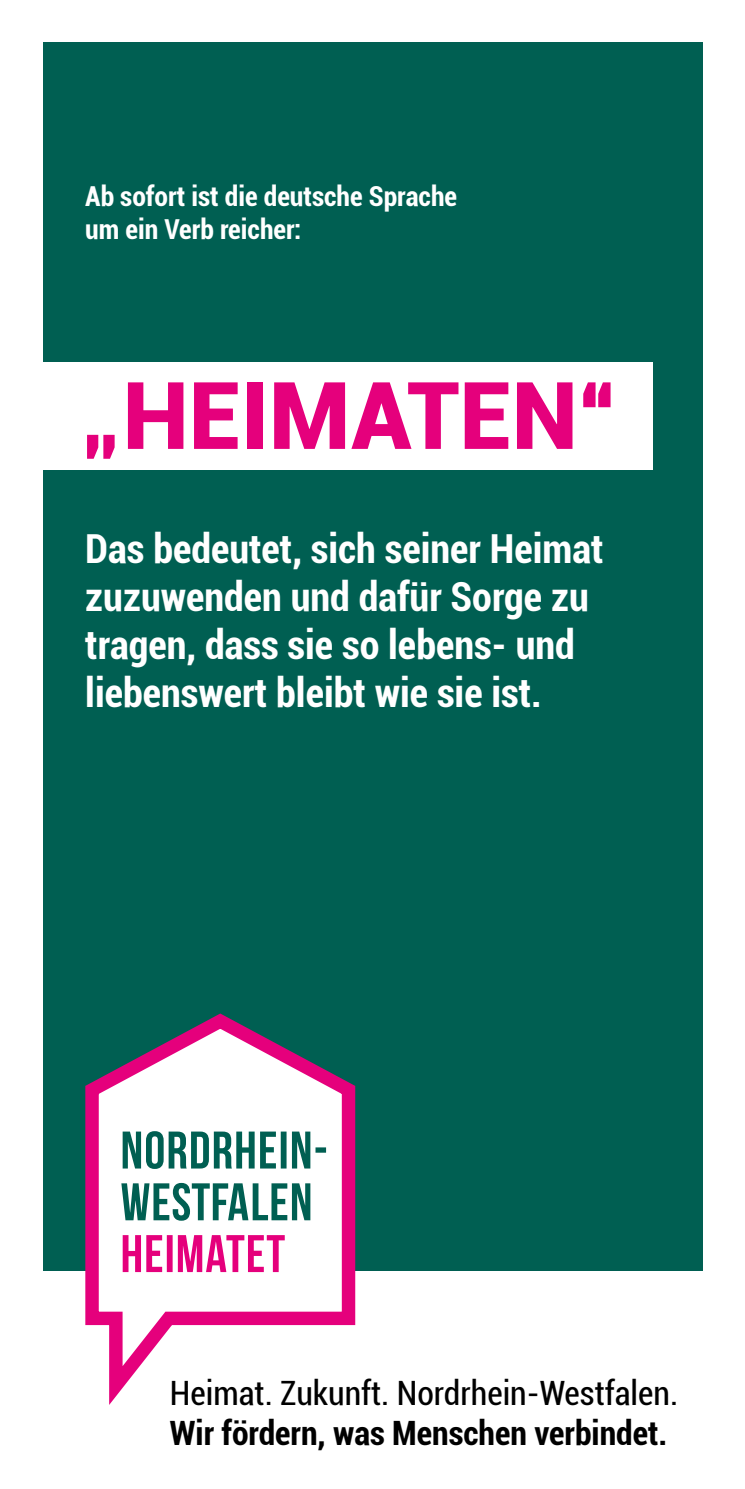
<style>
.page{position:relative;width:745px;height:1489px;background:#fff}
.page>*{position:absolute;margin:0;border:0;box-sizing:border-box;transform-origin:0 0}
.t1{font:900 93.5px "Roboto";color:#e5007c}
.t2{font:700 condensed 40px/48px "Roboto";color:#fff}
.t3{font:condensed 33.5px "Roboto";color:#000}
.t4{font:700 condensed 33.5px "Roboto";color:#000}
.t5{font:700 condensed 27.5px/33px "Roboto";color:#fff}
</style>
<div class="page">
<div style="left:43px;top:43px;width:659px;height:1228px;background:#005f52"></div>
<div style="left:0;top:361px;width:652px;height:108px;background:#fff"></div>
<svg style="left:85px;top:1013px;width:271px;height:392px"></svg>
<svg style="left:123px;top:1234px;width:161px;height:37px;background:#f180bd"></svg>
<svg style="left:121px;top:1182px;width:189px;height:38px"></svg>
<svg style="left:122px;top:1131px;width:204px;height:37px"></svg>
<p class="t5" style="left:85px;top:179px;width:373px">Ab sofort ist die deutsche Sprache um ein Verb reicher:</p>
<h1 class="t1" style="left:79px;top:349px;width:541px">„HEIMATEN“</h1>
<p class="t2" style="left:85px;top:523px;width:519px">Das bedeutet, sich seiner Heimat zuzuwenden und dafür Sorge zu tragen, dass sie so lebens- und liebenswert bleibt wie sie ist.</p>
<p class="t3" style="left:170px;top:1369px;width:509px">Heimat. Zukunft. Nordrhein-Westfalen.</p>
<p class="t4" style="left:170px;top:1409px;width:498px">Wir fördern, was Menschen verbindet.</p>
</div>
